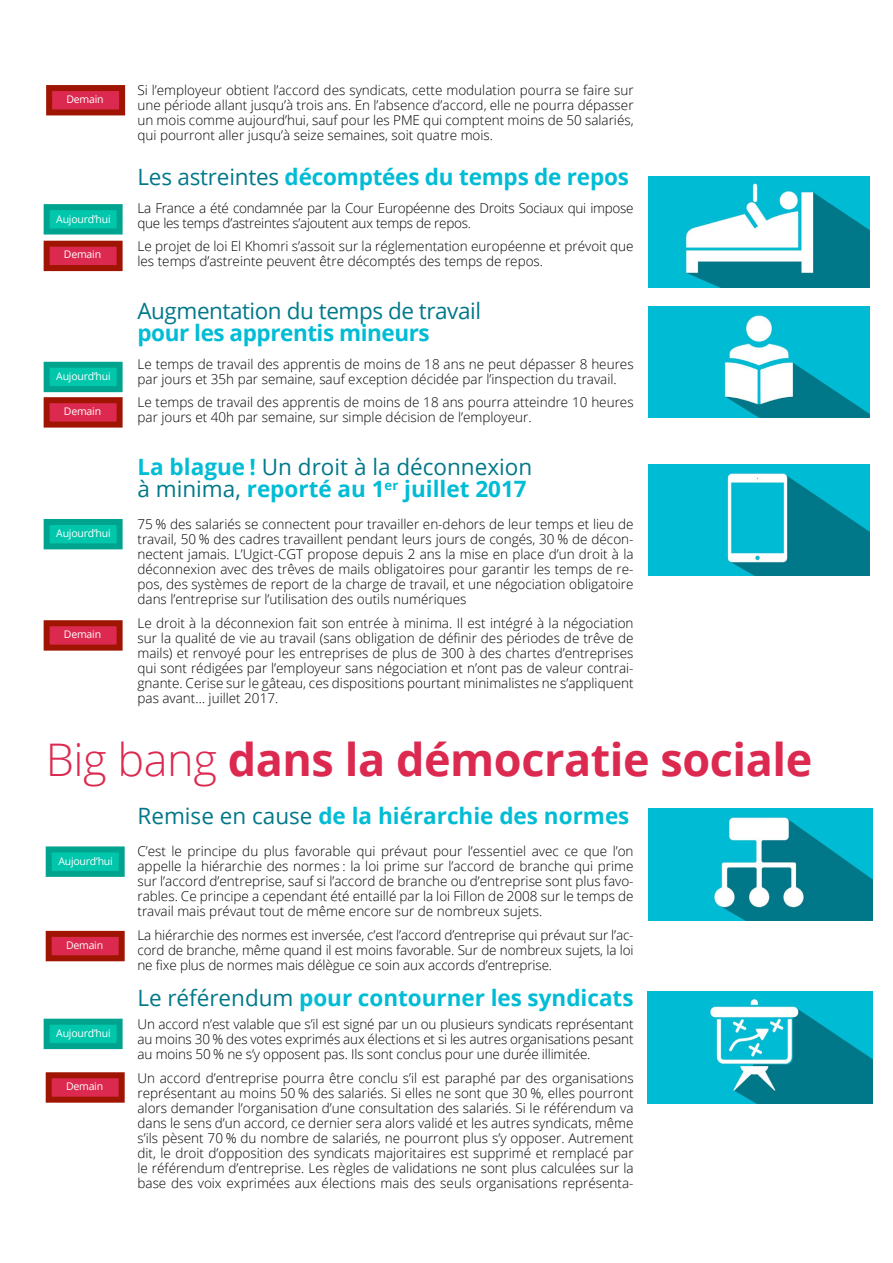
<style>
.page{position:relative;width:893px;height:1263px;background:#fff}
.page>*{position:absolute;margin:0;border:0;box-sizing:border-box;transform-origin:0 0}
.t1{font:700 45px "Open Sans";letter-spacing:-.01em;color:#dc294f}
.t2{font:700 22.5px/22.5px "Open Sans";color:#00bcd5}
.t3{font:22.5px "Open Sans";letter-spacing:-.02em;color:#007889}
.t4{font:300 13.5px/15px "Open Sans";color:#000;text-align:justify}
.t5{font:300 13.5px/15px "Open Sans";letter-spacing:-.02em;color:#000}
.t6{font:10.5px "Open Sans";letter-spacing:-.02em;color:#fff}
.s1{font-weight:400;color:#007889}
.s2{font-weight:300}
</style>
<div class="page">
<img style="left:648px;top:176px;width:222px;height:111px">
<img style="left:648px;top:306px;width:222px;height:111px">
<img style="left:648px;top:465px;width:222px;height:110px">
<img style="left:648px;top:808px;width:224px;height:112px">
<img style="left:647px;top:991px;width:225px;height:112px">
<div style="left:44px;top:204px;width:79px;height:30px;background:#00c6ac;border:6px solid #00a38e"></div>
<div style="left:44px;top:362px;width:79px;height:30px;background:#00c6ac;border:6px solid #00a38e"></div>
<div style="left:44px;top:519px;width:79px;height:30px;background:#00c6ac;border:6px solid #00a38e"></div>
<div style="left:46px;top:846px;width:79px;height:31px;background:#00c6ac;border:6px solid #00a38e"></div>
<div style="left:44px;top:1019px;width:79px;height:30px;background:#00c6ac;border:6px solid #00a38e"></div>
<div style="left:46px;top:85px;width:79px;height:30px;background:#dc294f;border:6px solid #9f1502"></div>
<div style="left:44px;top:241px;width:79px;height:30px;background:#dc294f;border:6px solid #9f1502"></div>
<div style="left:44px;top:397px;width:79px;height:31px;background:#dc294f;border:6px solid #9f1502"></div>
<div style="left:44px;top:620px;width:79px;height:31px;background:#dc294f;border:6px solid #9f1502"></div>
<div style="left:46px;top:931px;width:79px;height:30px;background:#dc294f;border:6px solid #9f1502"></div>
<div style="left:46px;top:1072px;width:79px;height:31px;background:#dc294f;border:6px solid #9f1502"></div>
<p class="t6" style="left:66px;top:92px;width:39px">Demain</p>
<p class="t6" style="left:56px;top:212px;width:56px">Aujourd’hui</p>
<p class="t6" style="left:64px;top:247px;width:39px">Demain</p>
<p class="t6" style="left:56px;top:369px;width:56px">Aujourd’hui</p>
<p class="t6" style="left:64px;top:404px;width:39px">Demain</p>
<p class="t6" style="left:56px;top:526px;width:56px">Aujourd’hui</p>
<p class="t6" style="left:64px;top:627px;width:39px">Demain</p>
<p class="t4" style="left:137px;top:83px;width:498px">Si l’employeur obtient l’accord des syndicats, cette modulation pourra se faire sur une période allant jusqu’à trois ans. En l’absence d’accord, elle ne pourra dépasser un mois comme aujourd’hui, sauf pour les PME qui comptent moins de 50 salariés, qui pourront aller jusqu’à seize semaines, soit quatre mois.</p>
<h2 class="t2" style="left:137px;top:165px;width:493px"><span class="s1">Les astreintes</span> décomptées du temps de repos</h2>
<p class="t5" style="left:137px;top:200px;width:498px">La France a été condamnée par la Cour Européenne des Droits Sociaux qui impose que les temps d’astreintes s’ajoutent aux temps de repos.</p>
<p class="t4" style="left:137px;top:239px;width:498px">Le projet de loi El Khomri s’assoit sur la réglementation européenne et prévoit que les temps d’astreinte peuvent être décomptés des temps de repos.</p>
<h2 class="t3" style="left:137px;top:295px;width:345px">Augmentation du temps de travail</h2>
<h2 class="t2" style="left:137px;top:321px;width:294px">pour les apprentis mineurs</h2>
<p class="t4" style="left:137px;top:356px;width:498px">Le temps de travail des apprentis de moins de 18 ans ne peut dépasser 8 heures par jours et 35h par semaine, sauf exception décidée par l’inspection du travail.</p>
<p class="t4" style="left:137px;top:395px;width:498px">Le temps de travail des apprentis de moins de 18 ans pourra atteindre 10 heures par jours et 40h par semaine, sur simple décision de l’employeur.</p>
<h2 class="t2" style="left:137px;top:455px;width:396px">La blague ! <span class="s1">Un droit à la déconnexion à minima,</span> reporté au 1<sup>er</sup> juillet 2017</h2>
<p class="t4" style="left:137px;top:516px;width:498px">75 % des salariés se connectent pour travailler en-dehors de leur temps et lieu de travail, 50 % des cadres travaillent pendant leurs jours de congés, 30 % de décon&shy;nectent jamais. L’Ugict-CGT</p>
<p class="t4" style="left:137px;top:546px;width:498px;text-indent:170px">propose depuis 2 ans la mise en place d’un droit à la déconnexion avec des trêves de mails obligatoires pour garantir les temps de re&shy;pos, des systèmes de report de la charge de travail, et une négociation obligatoire dans l’entreprise sur l’utilisation des outils numériques</p>
<p class="t4" style="left:137px;top:615px;width:498px">Le droit à la déconnexion fait son entrée à minima. Il est intégré à la négociation sur la qualité de vie au travail (sans obligation de définir des périodes de trêve de mails) et renvoyé pour les entreprises de plus de 300 à des chartes d’entreprises qui sont rédigées par l’employeur sans négociation et n’ont pas de valeur contrai&shy;gnante. Cerise sur le gâteau, ces dispositions pourtant minimalistes ne s’appliquent pas avant… juillet 2017.</p>
<h1 class="t1" style="left:46px;top:728px;width:768px"><span class="s2">Big bang</span> dans la démocratie sociale</h1>
<p class="t6" style="left:58px;top:854px;width:56px">Aujourd’hui</p>
<p class="t6" style="left:66px;top:938px;width:39px">Demain</p>
<p class="t6" style="left:56px;top:1026px;width:56px">Aujourd’hui</p>
<p class="t6" style="left:66px;top:1079px;width:39px">Demain</p>
<h2 class="t2" style="left:137px;top:804px;width:493px"><span class="s1">Remise en cause</span> de la hiérarchie des normes</h2>
<p class="t4" style="left:137px;top:843px;width:498px">C’est le principe du plus favorable qui prévaut pour l’essentiel avec ce que l’on appelle la hiérarchie des normes : la loi prime sur l’accord de branche qui prime sur l’accord d’entreprise, sauf si l’accord de branche ou d’entreprise sont plus favo&shy;rables. Ce principe a cependant été entaillé par la loi Fillon de 2008 sur le temps de travail mais prévaut tout de même encore sur de nombreux sujets.</p>
<p class="t4" style="left:137px;top:927px;width:498px">La hiérarchie des normes est inversée, c’est l’accord d’entreprise qui prévaut sur l’ac&shy;cord de branche, même quand il est moins favorable. Sur de nombreux sujets, la loi ne fixe plus de normes mais délègue ce soin aux accords d’entreprise.</p>
<h2 class="t2" style="left:137px;top:986px;width:498px"><span class="s1">Le référendum</span> pour contourner les syndicats</h2>
<p class="t4" style="left:137px;top:1017px;width:498px">Un accord n’est valable que s’il est signé par un ou plusieurs syndicats représentant au moins 30 % des votes exprimés aux élections et si les autres organisations pesant au moins 50 % ne s’y opposent pas. I ls sont conclus pour une durée illimitée.</p>
<p class="t4" style="left:137px;top:1070px;width:498px">Un accord d’entreprise pourra être conclu s’il est paraphé par des organisations représentant au moins 50 % des salariés. Si elles ne sont que 30 %, elles pourront alors demander l’organisation d’une consultation des salariés. Si le référendum va dans le sens d’un accord, ce dernier sera alors validé et les autres syndicats, même s’ils pèsent 70 % du nombre de salariés, ne pourront plus s’y opposer. Autrement dit, le droit d’opposition des syndicats majoritaires est supprimé et remplacé par le référendum d’entreprise. Les règles de validations ne sont plus calculées sur la base des voix exprimées aux élections mais des seuls organisations représenta-</p>
</div>
